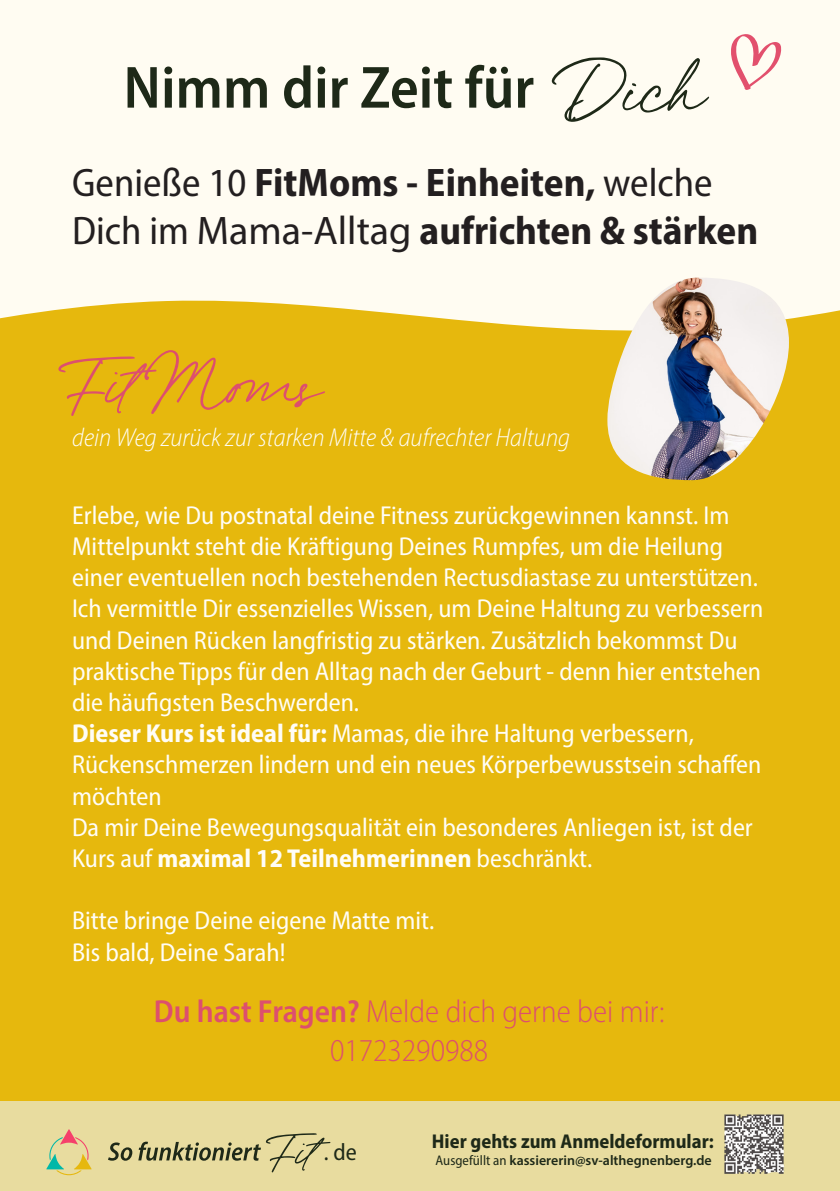
<style>
.page{position:relative;width:840px;height:1191px;background:#fff}
.page>*{position:absolute;margin:0;border:0;box-sizing:border-box;transform-origin:0 0}
.t1{font:74px "Juniperand Sage";color:#dd4f6e}
.t2{font:60px "Myriad Variable Concept";letter-spacing:.155em;color:#1e2918}
.t3{font:40px/48px "Myriad Variable Concept";letter-spacing:.135em;color:#231f20}
.t4{font:32px/38.4px "Myriad Variable Concept";letter-spacing:.11em;color:#dd4f6e;text-align:center}
.t5{font:26px/31.2px "Myriad Variable Concept";letter-spacing:.13em;color:#fffdf6}
.t6{font:italic 26px "Myriad Variable Concept";letter-spacing:.08em;color:#fffdf6}
.t7{font:24px "Myriad Variable Concept";color:#1e2918}
.t8{font:20px "Myriad Variable Concept";letter-spacing:.17em;color:#1e2918}
.t9{font:14px "Myriad Variable Concept";letter-spacing:.145em;color:#1e2918}
.s1{font-family:"Juniperand Sage";font-size:80px}
</style>
<div class="page">
<div style="left:0;top:0;width:839px;height:1191px;background:#e6b80d"></div>
<div style="left:0;top:1101px;width:839px;height:90px;background:#e8dc9f"></div>
<svg style="left:0;top:0;width:839px;height:355px;background:#fcf5db"></svg>
<svg style="left:46px;top:1129px;width:46px;height:46px"></svg>
<svg style="left:108px;top:1142px;width:24px;height:18px"></svg>
<svg style="left:138px;top:1133px;width:192px;height:39px"></svg>
<svg style="left:729px;top:33px;width:52px;height:58px;background:#f7d1d1"></svg>
<img style="left:724px;top:1114px;width:61px;height:60px">
<img style="left:607px;top:278px;width:181px;height:202px">
<p class="t2" style="left:123px;top:52px;width:581px">Nimm dir Zeit für <span class="s1">Dich</span></p>
<p class="t3" style="left:72px;top:158px;width:680px">Genieße 10 FitMoms - Einheiten, welche<br>Dich im Mama-Alltag aufrichten &amp; stärken</p>
<p class="t1" style="left:72px;top:333px;width:250px">FitMoms</p>
<p class="t6" style="left:72px;top:421px;width:496px">dein Weg zurück zur starken Mitte &amp; aufrechter Haltung</p>
<p class="t5" style="left:72px;top:499px;width:689px">Erlebe, wie Du postnatal deine Fitness zurückgewinnen kannst. Im Mittelpunkt steht die Kräftigung Deines Rumpfes, um die Heilung einer eventuellen noch bestehenden Rectusdiastase zu unterstützen.<br>Ich vermittle Dir essenzielles Wissen, um Deine Haltung zu verbessern und Deinen Rücken langfristig zu stärken. Zusätzlich bekommst Du praktische Tipps für den Alltag nach der Geburt - denn hier entstehen die häufigsten Beschwerden.<br>Dieser Kurs ist ideal für: Mamas, die ihre Haltung verbessern, Rückenschmerzen lindern und ein neues Körperbewusstsein schaffen möchten</p>
<p class="t5" style="left:72px;top:811px;width:679px">Da mir Deine Bewegungsqualität ein besonderes Anliegen ist, ist der<br>Kurs auf maximal 12 Teilnehmerinnen beschränkt.</p>
<p class="t5" style="left:72px;top:905px;width:363px">Bitte bringe Deine eigene Matte mit.</p>
<p class="t5" style="left:72px;top:936px;width:214px">Bis bald, Deine Sarah!</p>
<p class="t4" style="left:154px;top:992px;width:512px">Du hast Fragen? Melde dich gerne bei mir:<br>01723290988</p>
<p class="t7" style="left:324px;top:1137px;width:31px">. de</p>
<p class="t8" style="left:431px;top:1129px;width:282px">Hier gehts zum Anmeldeformular:</p>
<p class="t9" style="left:435px;top:1152px;width:275px">Ausgefüllt an kassiererin@sv-althegnenberg.de</p>
</div>
